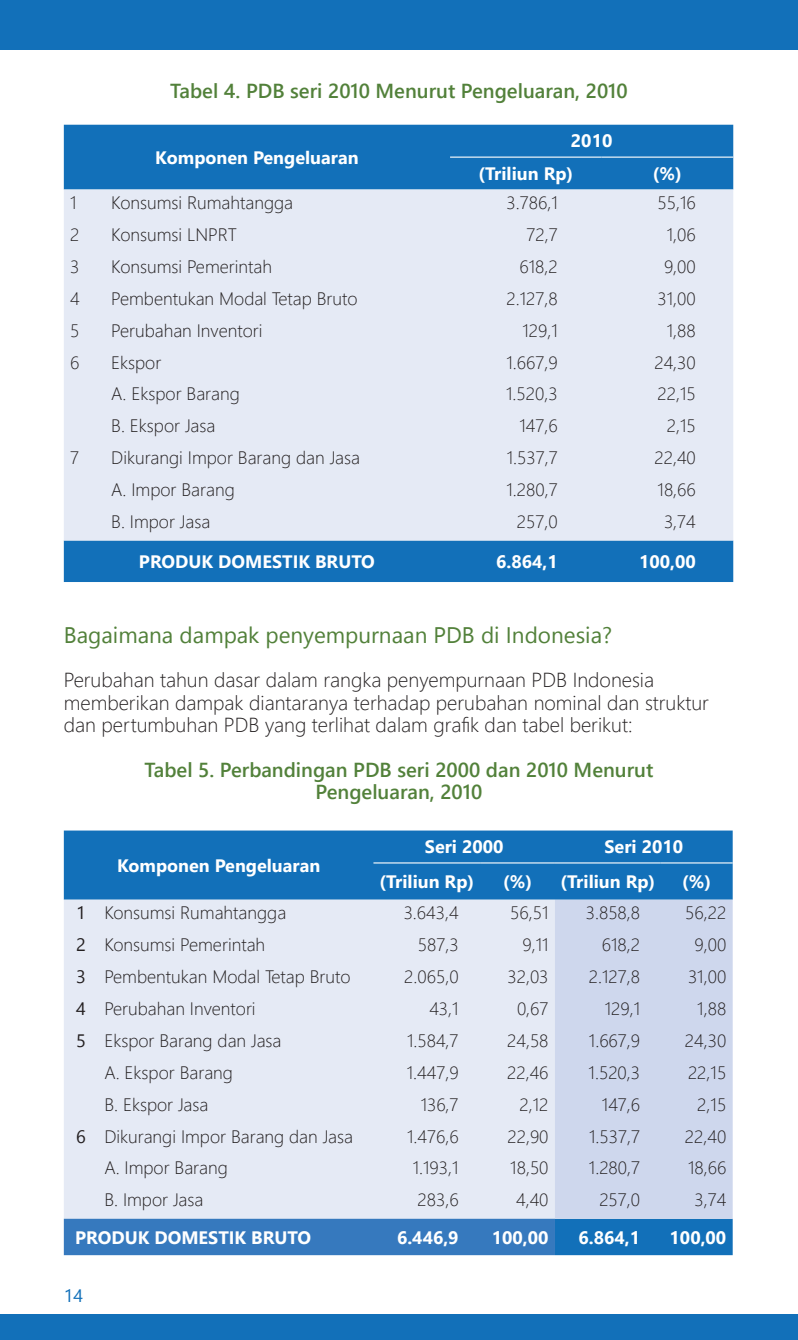
<style>
.page{position:relative;width:798px;height:1340px;background:#fff}
.page>*{position:absolute;margin:0;border:0;box-sizing:border-box;transform-origin:0 0}
.t1{font:22.5px "Segoe UI";color:#52813a}
.t2{font:300 20.25px/22.3px "Segoe UI";color:#231f20}
.t3{font:600 20.25px/22.3px "Segoe UI";color:#52813a;text-align:center}
.t4{font:300 18px "Segoe UI";color:#231f20}
.t5{font:700 18px "Segoe UI";color:#fff}
.t6{font:18px "Segoe UI";color:#231f20}
.t7{font:18px "Segoe UI";color:#1270b9}
</style>
<div class="page">
<div style="left:0;top:0;width:797px;height:49px;background:#1270b9"></div>
<svg style="left:797px;top:1314px;width:1px;height:25px"></svg>
<div style="left:0;top:1314px;width:797px;height:25px;background:#1270b9"></div>
<div style="left:64px;top:125px;width:669px;height:457px;background:#1270b9"></div>
<div style="left:64px;top:189px;width:669px;height:351px;background:#e5eaf5"></div>
<hr style="left:450px;top:156px;width:151px;height:2px;background:#fff">
<hr style="left:601px;top:156px;width:132px;height:2px;background:#fff">
<div style="left:64px;top:830px;width:668px;height:425px;background:#1270b9"></div>
<div style="left:64px;top:899px;width:490px;height:319px;background:#e5eaf5"></div>
<div style="left:554px;top:899px;width:178px;height:319px;background:#ced7ed"></div>
<div style="left:64px;top:1218px;width:490px;height:37px;background:#3679be"></div>
<hr style="left:373px;top:862px;width:107px;height:1px;background:#fff">
<hr style="left:480px;top:862px;width:74px;height:1px;background:#fff">
<hr style="left:554px;top:862px;width:106px;height:1px;background:#fff">
<hr style="left:660px;top:862px;width:72px;height:1px;background:#fff">
<p class="t3" style="left:170px;top:79px;width:458px">Tabel 4. PDB seri 2010 Menurut Pengeluaran, 2010</p>
<p class="t5" style="left:155px;top:143px;width:205px">Komponen Pengeluaran</p>
<p class="t5" style="left:570px;top:127px;width:43px">2010</p>
<p class="t5" style="left:478px;top:159px;width:96px">(Triliun Rp)</p>
<p class="t5" style="left:652px;top:159px;width:30px">(%)</p>
<p class="t4" style="left:70px;top:188px;width:8px">1</p>
<p class="t4" style="left:111px;top:188px;width:183px">Konsumsi Rumahtangga</p>
<p class="t4" style="left:506px;top:188px;width:53px">3.786,1</p>
<p class="t4" style="left:657px;top:188px;width:40px">55,16</p>
<p class="t4" style="left:70px;top:220px;width:11px">2</p>
<p class="t4" style="left:111px;top:220px;width:127px">Konsumsi LNPRT</p>
<p class="t4" style="left:526px;top:220px;width:33px">72,7</p>
<p class="t4" style="left:666px;top:220px;width:30px">1,06</p>
<p class="t4" style="left:70px;top:252px;width:11px">3</p>
<p class="t4" style="left:111px;top:252px;width:162px">Konsumsi Pemerintah</p>
<p class="t4" style="left:519px;top:252px;width:40px">618,2</p>
<p class="t4" style="left:663px;top:252px;width:33px">9,00</p>
<p class="t4" style="left:70px;top:284px;width:11px">4</p>
<p class="t4" style="left:111px;top:284px;width:248px">Pembentukan Modal Tetap Bruto</p>
<p class="t4" style="left:506px;top:284px;width:53px">2.127,8</p>
<p class="t4" style="left:657px;top:284px;width:40px">31,00</p>
<p class="t4" style="left:70px;top:316px;width:11px">5</p>
<p class="t4" style="left:111px;top:316px;width:153px">Perubahan Inventori</p>
<p class="t4" style="left:522px;top:316px;width:37px">129,1</p>
<p class="t4" style="left:666px;top:316px;width:30px">1,88</p>
<p class="t4" style="left:70px;top:348px;width:11px">6</p>
<p class="t4" style="left:111px;top:348px;width:52px">Ekspor</p>
<p class="t4" style="left:506px;top:348px;width:53px">1.667,9</p>
<p class="t4" style="left:654px;top:348px;width:43px">24,30</p>
<p class="t4" style="left:111px;top:379px;width:130px">A. Ekspor Barang</p>
<p class="t4" style="left:506px;top:379px;width:53px">1.520,3</p>
<p class="t4" style="left:657px;top:379px;width:40px">22,15</p>
<p class="t4" style="left:111px;top:411px;width:105px">B. Ekspor Jasa</p>
<p class="t4" style="left:519px;top:411px;width:40px">147,6</p>
<p class="t4" style="left:666px;top:411px;width:30px">2,15</p>
<p class="t4" style="left:70px;top:443px;width:10px">7</p>
<p class="t4" style="left:111px;top:443px;width:250px">Dikurangi Impor Barang dan Jasa</p>
<p class="t4" style="left:506px;top:443px;width:52px">1.537,7</p>
<p class="t4" style="left:654px;top:443px;width:43px">22,40</p>
<p class="t4" style="left:111px;top:475px;width:125px">A. Impor Barang</p>
<p class="t4" style="left:506px;top:475px;width:53px">1.280,7</p>
<p class="t4" style="left:657px;top:475px;width:40px">18,66</p>
<p class="t4" style="left:111px;top:507px;width:100px">B. Impor Jasa</p>
<p class="t4" style="left:516px;top:507px;width:42px">257,0</p>
<p class="t4" style="left:663px;top:507px;width:33px">3,74</p>
<p class="t5" style="left:139px;top:547px;width:237px">PRODUK DOMESTIK BRUTO</p>
<p class="t5" style="left:496px;top:547px;width:63px">6.864,1</p>
<p class="t5" style="left:639px;top:547px;width:58px">100,00</p>
<p class="t1" style="left:64px;top:616px;width:549px">Bagaimana dampak penyempurnaan PDB di Indonesia?</p>
<p class="t2" style="left:64px;top:668px;width:646px">Perubahan tahun dasar dalam rangka penyempurnaan PDB Indonesia memberikan dampak diantaranya terhadap perubahan nominal dan struktur dan pertumbuhan PDB yang terlihat dalam grafik dan tabel berikut:</p>
<p class="t3" style="left:144px;top:758px;width:510px">Tabel 5. Perbandingan PDB seri 2000 dan 2010 Menurut<br>Pengeluaran, 2010</p>
<p class="t5" style="left:117px;top:850px;width:205px">Komponen Pengeluaran</p>
<p class="t5" style="left:425px;top:832px;width:80px">Seri 2000</p>
<p class="t5" style="left:604px;top:832px;width:80px">Seri 2010</p>
<p class="t5" style="left:379px;top:867px;width:96px">(Triliun Rp)</p>
<p class="t5" style="left:503px;top:867px;width:30px">(%)</p>
<p class="t5" style="left:560px;top:867px;width:96px">(Triliun Rp)</p>
<p class="t5" style="left:682px;top:867px;width:30px">(%)</p>
<p class="t6" style="left:76px;top:898px;width:11px">1</p>
<p class="t4" style="left:104px;top:898px;width:183px">Konsumsi Rumahtangga</p>
<p class="t4" style="left:403px;top:898px;width:56px">3.643,4</p>
<p class="t4" style="left:510px;top:898px;width:40px">56,51</p>
<p class="t4" style="left:585px;top:898px;width:56px">3.858,8</p>
<p class="t4" style="left:685px;top:898px;width:43px">56,22</p>
<p class="t6" style="left:76px;top:930px;width:11px">2</p>
<p class="t4" style="left:104px;top:930px;width:162px">Konsumsi Pemerintah</p>
<p class="t4" style="left:417px;top:930px;width:42px">587,3</p>
<p class="t4" style="left:522px;top:930px;width:28px">9,11</p>
<p class="t4" style="left:601px;top:930px;width:40px">618,2</p>
<p class="t4" style="left:694px;top:930px;width:33px">9,00</p>
<p class="t6" style="left:76px;top:962px;width:11px">3</p>
<p class="t4" style="left:104px;top:962px;width:248px">Pembentukan Modal Tetap Bruto</p>
<p class="t4" style="left:404px;top:962px;width:56px">2.065,0</p>
<p class="t4" style="left:507px;top:962px;width:43px">32,03</p>
<p class="t4" style="left:588px;top:962px;width:53px">2.127,8</p>
<p class="t4" style="left:687px;top:962px;width:40px">31,00</p>
<p class="t6" style="left:76px;top:994px;width:11px">4</p>
<p class="t4" style="left:104px;top:994px;width:153px">Perubahan Inventori</p>
<p class="t4" style="left:429px;top:994px;width:31px">43,1</p>
<p class="t4" style="left:517px;top:994px;width:33px">0,67</p>
<p class="t4" style="left:604px;top:994px;width:37px">129,1</p>
<p class="t4" style="left:697px;top:994px;width:30px">1,88</p>
<p class="t6" style="left:76px;top:1025px;width:11px">5</p>
<p class="t4" style="left:104px;top:1025px;width:178px">Ekspor Barang dan Jasa</p>
<p class="t4" style="left:407px;top:1025px;width:53px">1.584,7</p>
<p class="t4" style="left:507px;top:1025px;width:43px">24,58</p>
<p class="t4" style="left:588px;top:1025px;width:53px">1.667,9</p>
<p class="t4" style="left:684px;top:1025px;width:43px">24,30</p>
<p class="t4" style="left:104px;top:1057px;width:130px">A. Ekspor Barang</p>
<p class="t4" style="left:406px;top:1057px;width:53px">1.447,9</p>
<p class="t4" style="left:507px;top:1057px;width:43px">22,46</p>
<p class="t4" style="left:588px;top:1057px;width:53px">1.520,3</p>
<p class="t4" style="left:687px;top:1057px;width:40px">22,15</p>
<p class="t4" style="left:104px;top:1089px;width:105px">B. Ekspor Jasa</p>
<p class="t4" style="left:420px;top:1089px;width:39px">136,7</p>
<p class="t4" style="left:519px;top:1089px;width:30px">2,12</p>
<p class="t4" style="left:601px;top:1089px;width:40px">147,6</p>
<p class="t4" style="left:697px;top:1089px;width:30px">2,15</p>
<p class="t6" style="left:76px;top:1121px;width:11px">6</p>
<p class="t4" style="left:104px;top:1121px;width:250px">Dikurangi Impor Barang dan Jasa</p>
<p class="t4" style="left:407px;top:1121px;width:53px">1.476,6</p>
<p class="t4" style="left:507px;top:1121px;width:43px">22,90</p>
<p class="t4" style="left:589px;top:1121px;width:52px">1.537,7</p>
<p class="t4" style="left:684px;top:1121px;width:43px">22,40</p>
<p class="t4" style="left:104px;top:1153px;width:125px">A. Impor Barang</p>
<p class="t4" style="left:412px;top:1153px;width:47px">1.193,1</p>
<p class="t4" style="left:510px;top:1153px;width:40px">18,50</p>
<p class="t4" style="left:588px;top:1153px;width:53px">1.280,7</p>
<p class="t4" style="left:687px;top:1153px;width:40px">18,66</p>
<p class="t4" style="left:104px;top:1185px;width:100px">B. Impor Jasa</p>
<p class="t4" style="left:417px;top:1185px;width:43px">283,6</p>
<p class="t4" style="left:516px;top:1185px;width:34px">4,40</p>
<p class="t4" style="left:599px;top:1185px;width:42px">257,0</p>
<p class="t4" style="left:694px;top:1185px;width:33px">3,74</p>
<p class="t5" style="left:75px;top:1222px;width:237px">PRODUK DOMESTIK BRUTO</p>
<p class="t5" style="left:397px;top:1222px;width:63px">6.446,9</p>
<p class="t5" style="left:491px;top:1222px;width:58px">100,00</p>
<p class="t5" style="left:578px;top:1222px;width:63px">6.864,1</p>
<p class="t5" style="left:669px;top:1222px;width:58px">100,00</p>
<p class="t7" style="left:64px;top:1281px;width:21px">14</p>
</div>
